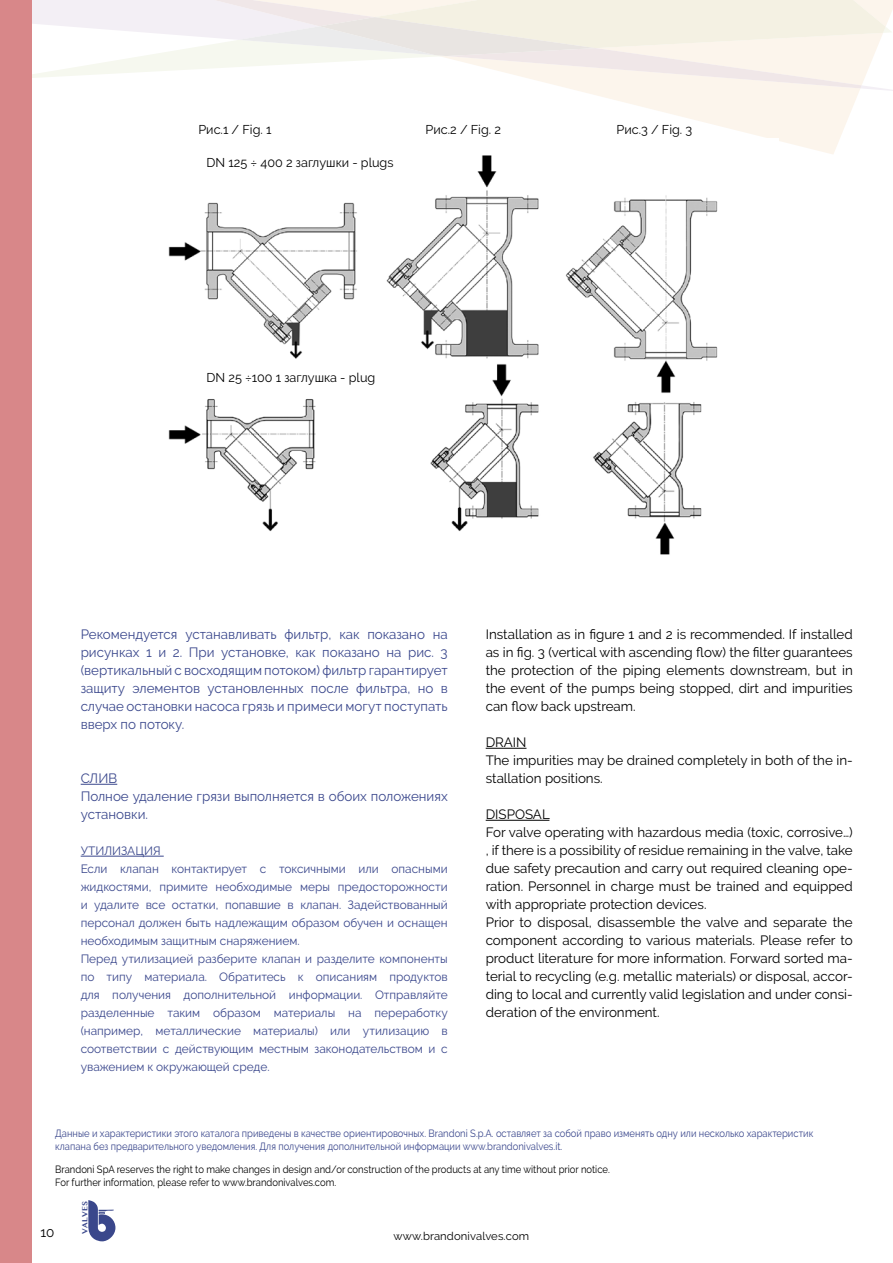
<style>
.page{position:relative;width:893px;height:1263px;background:#fff}
.page>*{position:absolute;margin:0;border:0;box-sizing:border-box;transform-origin:0 0}
.t1{font:13.5px/18px "Raleway";color:#000}
.t2{font:13.5px/18px "Raleway";color:#3a478c;text-align:justify}
.t3{font:12.75px "Raleway";color:#000}
.t4{font:12px/18px "Raleway";color:#3a478c}
.t5{font:11.25px "Raleway";letter-spacing:.01em;color:#000}
.t6{font:10.5px/13.5px "Raleway";color:#3a478c;scale:.9 1}
.t7{font:10.5px/13.5px "Raleway";color:#000;scale:.9 1}
.t8{font:700 7.8px "Lao MN";color:#3a478b}
</style>
<div class="page">
<svg style="left:585px;top:92px;width:274px;height:62px;fill:#fcf5ec"></svg>
<svg style="left:32px;top:0;width:861px;height:92px"></svg>
<svg style="left:165px;top:0;width:697px;height:88px"></svg>
<svg style="left:239px;top:0;width:647px;height:56px;background:#f3efe6"></svg>
<svg style="left:88px;top:1200px;width:27px;height:41px"></svg>
<div style="left:0;top:0;width:32px;height:1263px;background:#d88789"></div>
<img style="left:168px;top:139px;width:610px;height:416px">
<hr style="left:81px;top:784px;width:36px;height:1px;background:#3a478c">
<hr style="left:81px;top:856px;width:83px;height:1px;background:#3a478c">
<hr style="left:486px;top:748px;width:40px;height:1px;background:#000">
<hr style="left:486px;top:820px;width:63px;height:1px;background:#000">
<p class="t3" style="left:198px;top:122px;width:75px">Рис.1 / Fig. 1</p>
<p class="t3" style="left:426px;top:122px;width:77px">Рис.2 / Fig. 2</p>
<p class="t3" style="left:617px;top:122px;width:77px">Рис.3 / Fig. 3</p>
<p class="t3" style="left:207px;top:155px;width:189px">DN 125 ÷ 400 2 заглушки - plugs</p>
<p class="t3" style="left:207px;top:370px;width:170px">DN 25 ÷100 1 заглушка - plug</p>
<p class="t2" style="left:81px;top:625px;width:369px">Рекомендуется устанавливать фильтр, как показано на рисунках 1 и 2. При установке, как показано на рис. 3 (вертикальный с восходящим потоком) фильтр гарантирует защиту элементов установленных после фильтра, но в случае остановки насоса грязь и примеси могут поступать вверх по потоку.</p>
<p class="t2" style="left:81px;top:769px;width:369px;text-align:left">СЛИВ<br>Полное удаление грязи выполняется в обоих положениях установки.</p>
<p class="t4" style="left:81px;top:842px;width:369px">УТИЛИЗАЦИЯ<br>Если клапан контактирует с токсичными или опасными жидкостями, примите необходимые меры предосторожности и удалите все остатки, попавшие в клапан. Задействованный персонал должен быть надлежащим образом обучен и оснащен необходимым защитным снаряжением.<br>Перед утилизацией разберите клапан и разделите компоненты по типу материала. Обратитесь к описаниям продуктов для получения дополнительной информации. Отправляйте разделенные таким образом материалы на переработку (например, металлические материалы) или утилизацию в соответствии с действующим местным законодательством и с уважением к окружающей среде.</p>
<p class="t1" style="left:486px;top:625px;width:369px;text-align:justify">Installation as in figure 1 and 2 is recommended. If installed as in fig. 3 (vertical with ascending flow) the filter guarantees the protection of the piping elements downstream, but in the event of the pumps being stopped, dirt and impurities can flow back upstream.</p>
<p class="t1" style="left:486px;top:733px;width:369px">DRAIN<br>The impurities may be drained completely in both of the in&shy;stallation positions.</p>
<p class="t1" style="left:486px;top:805px;width:369px">DISPOSAL<br>For valve operating with hazardous media (toxic, corrosive…) , if there is a possibility of residue remaining in the valve, take due safety precaution and carry out required cleaning ope&shy;ration. Personnel in charge must be trained and equipped with appropriate protection devices.<br>Prior to disposal, disassemble the valve and separate the component according to various materials. Please refer to product literature for more information. Forward sorted ma&shy;terial to recycling (e.g. metallic materials) or disposal, accor&shy;ding to local and currently valid legislation and under consi&shy;deration of the environment.</p>
<p class="t6" style="left:55px;top:1126px;width:844px">Данные и характеристики этого каталога приведены в качестве ориентировочных. Brandoni S.p.A. оставляет за собой право изменять одну или несколько характеристик клапана без предварительного уведомления. Для получения дополнительной информации www.brandonivalves.it.</p>
<p class="t7" style="left:55px;top:1162px;width:618px">Brandoni SpA reserves the right to make changes in design and/or construction of the products at any time without prior notice.<br>For further information, please refer to www.brandonivalves.com.</p>
<p class="t1" style="left:40px;top:1223px;width:16px">10</p>
<p class="t8" style="left:80px;top:1233px;width:34px;rotate:-90deg">VALVES</p>
<p class="t5" style="left:394px;top:1229px;width:137px">www.brandonivalves.com</p>
</div>
